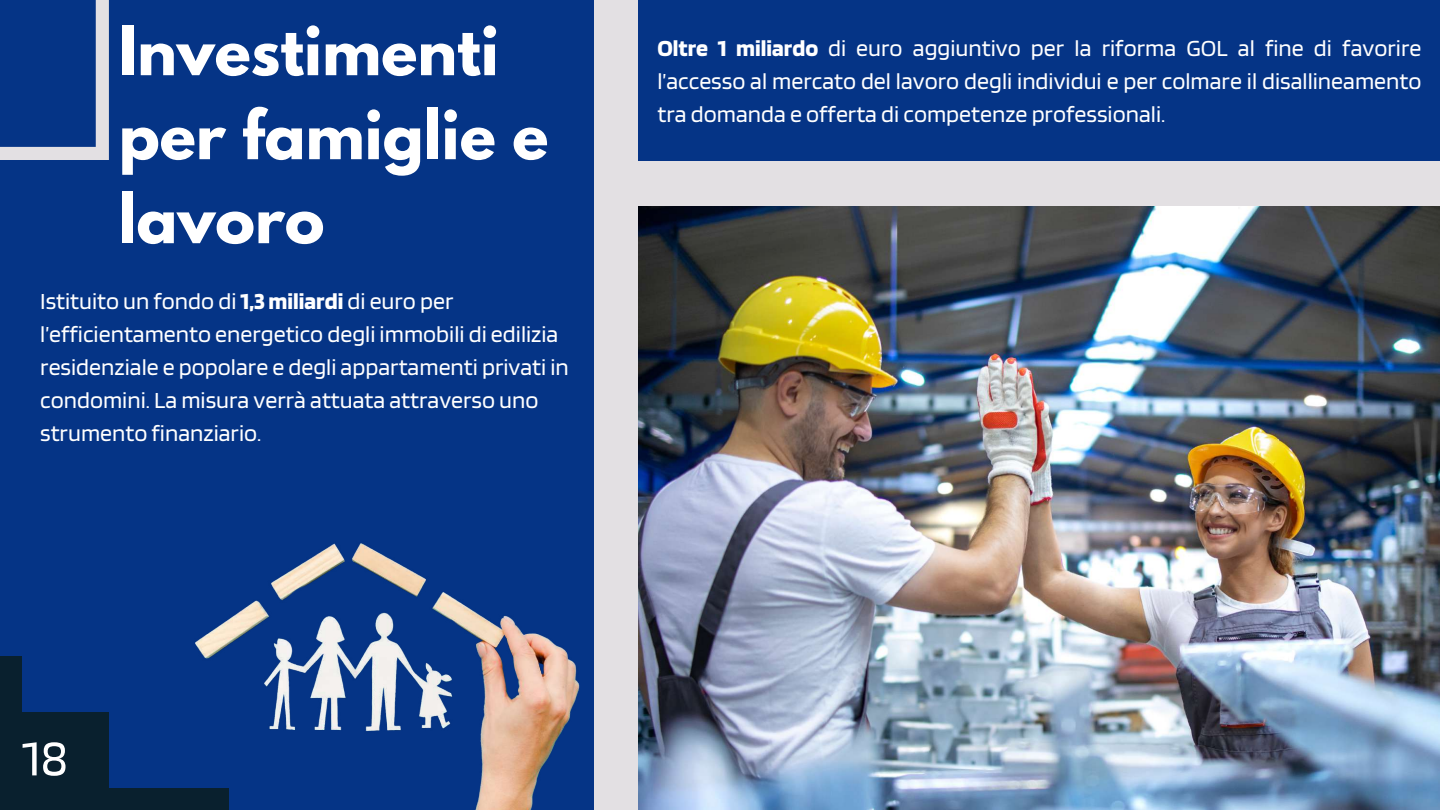
<style>
.page{position:relative;width:1440px;height:810px;background:#e3e0e3}
.page>*{position:absolute;margin:0;border:0;box-sizing:border-box;transform-origin:0 0}
.t1{font:700 60px/84px "League Spartan";color:#fff}
.t2{font:52px "Blinker";color:#fff}
.t3{font:24px/33px "Blinker";color:#fff}
.s1{font-weight:700}
</style>
<div class="page">
<div style="left:0;top:0;width:594px;height:810px;background:#053486"></div>
<div style="left:639px;top:0;width:801px;height:160px;background:#053486"></div>
<svg style="left:0;top:0;width:109px;height:160px"></svg>
<div style="left:0;top:712px;width:109px;height:98px;background:#09202e"></div>
<div style="left:107px;top:788px;width:122px;height:22px;background:#09202e"></div>
<div style="left:0;top:657px;width:22px;height:72px;background:#09202e"></div>
<img style="left:195px;top:543px;width:385px;height:267px">
<img style="left:639px;top:207px;width:801px;height:603px">
<h1 class="t1" style="left:119px;top:17px;width:431px">Investimenti per famiglie e lavoro</h1>
<p class="t3" style="left:40px;top:284px;width:530px">Istituito un fondo di <span class="s1">1,3miliardi</span> di euro per l’efficientamento energetico degli immobili di edilizia residenziale e popolare e degli appartamenti privati in condomini. La misura verrà attuata attraverso uno strumento finanziario.</p>
<p class="t3" style="left:657px;top:31px;width:766px;text-align:justify"><span class="s1">Oltre 1 miliardo</span> di euro aggiuntivo per la riforma GOL al fine di favorire l’accesso al mercato del lavoro degli individui e per colmare il disallineamento tra domanda e offerta di competenze professionali.</p>
<h2 class="t2" style="left:22px;top:725px;width:48px">18</h2>
</div>
